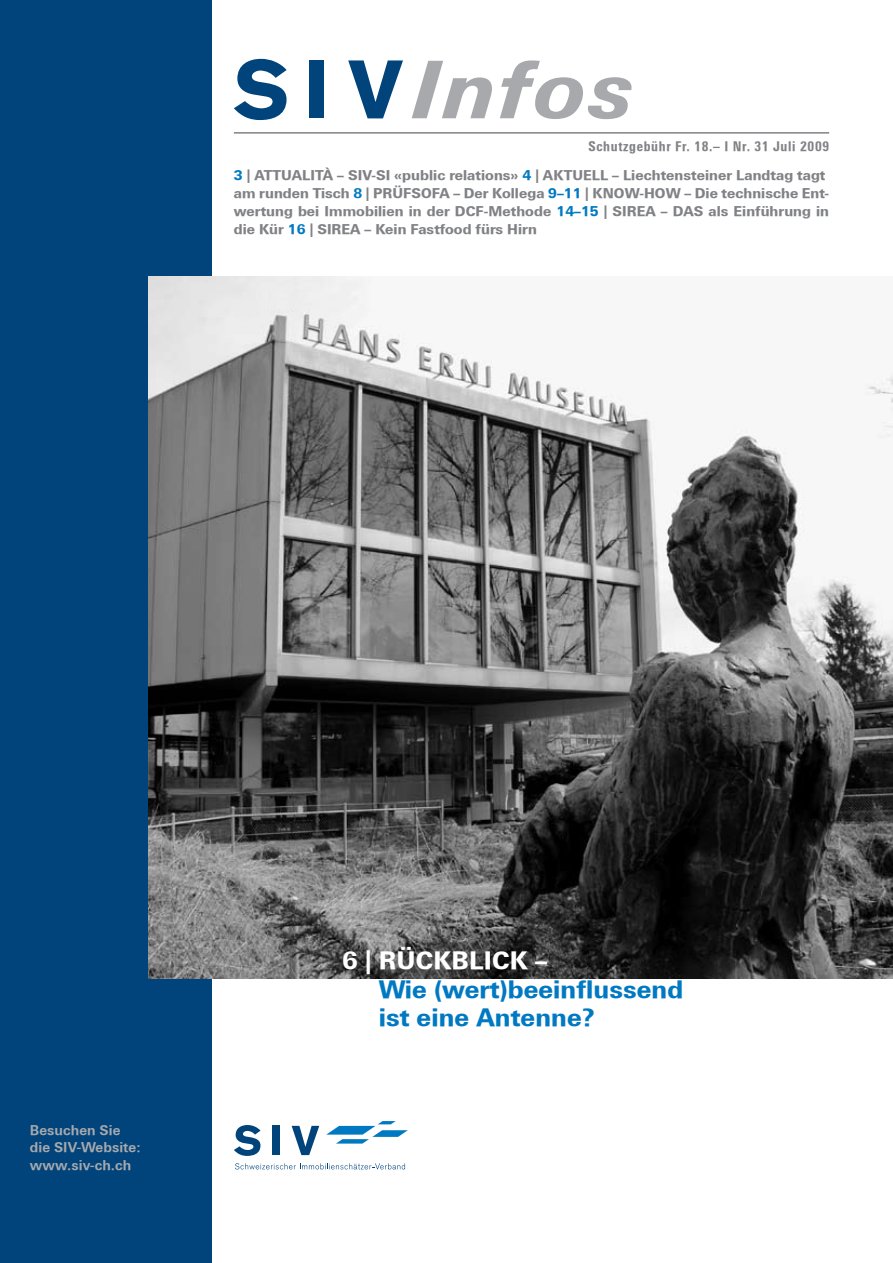
<style>
.page{position:relative;width:893px;height:1263px;background:#fff}
.page>*{position:absolute;margin:0;border:0;box-sizing:border-box;transform-origin:0 0}
.t1{font:italic 800 79.5px "Linotype Univers Basic";letter-spacing:.05em;color:#a8a9ad}
.t2{font:800 24px/28.5px "Linotype Univers Basic";letter-spacing:.005em;color:#0079c2}
.t3{font:800 24px "Linotype Univers Basic";letter-spacing:.005em;color:#fff}
.t4{font:800 13.5px/18px "Linotype Univers Basic";letter-spacing:.005em;color:#808285}
.t5{font:700 13.5px/17.2px "Linotype Univers Basic";letter-spacing:.005em;color:#a8a9ad}
.t6{font:800 condensed 13.5px "Linotype Univers";letter-spacing:.05em;color:#808285}
.s1{color:#0079c2}
</style>
<div class="page">
<svg style="left:234px;top:59px;width:53px;height:61px"></svg>
<div style="left:310px;top:60px;width:14px;height:58px;background:#00447b"></div>
<svg style="left:348px;top:60px;width:55px;height:58px"></svg>
<hr style="left:234px;top:132px;width:595px;height:2px;background:#808285">
<div style="left:0;top:0;width:212px;height:1263px;background:#00447b"></div>
<svg style="left:326px;top:1121px;width:82px;height:22px"></svg>
<svg style="left:234px;top:1125px;width:26px;height:31px"></svg>
<div style="left:272px;top:1126px;width:7px;height:29px;background:#00447b"></div>
<svg style="left:292px;top:1126px;width:27px;height:29px"></svg>
<svg style="left:235px;top:1163px;width:170px;height:6px"></svg>
<img style="left:149px;top:276px;width:744px;height:702px">
<h1 class="t1" style="left:414px;top:41px;width:222px">Infos</h1>
<p class="t6" style="left:589px;top:138px;width:242px">Schutzgebühr Fr. 18.– I Nr. 31 Juli 2009</p>
<p class="t4" style="left:234px;top:166px;width:597px"><span class="s1">3</span> | ATTUALITÀ – SIV-SI «public relations» <span class="s1">4</span> | AKTUELL – Liechtensteiner Landtag tagt am runden Tisch <span class="s1">8</span> | PRÜFSOFA – Der Kollega <span class="s1">9–11</span> | KNOW-HOW – Die technische Ent&shy;wertung bei Immobilien in der DCF-Methode <span class="s1">14–15</span> | SIREA – DAS als Einführung in die Kür <span class="s1">16</span> | SIREA – Kein Fastfood fürs Hirn</p>
<p class="t5" style="left:30px;top:1121px;width:112px">Besuchen Sie die SIV-Website: www.siv-ch.ch</p>
<h2 class="t3" style="left:342px;top:946px;width:206px">6 | RÜCKBLICK –</h2>
<h2 class="t2" style="left:379px;top:975px;width:306px">Wie (wert)beeinflussend ist eine Antenne?</h2>
</div>
